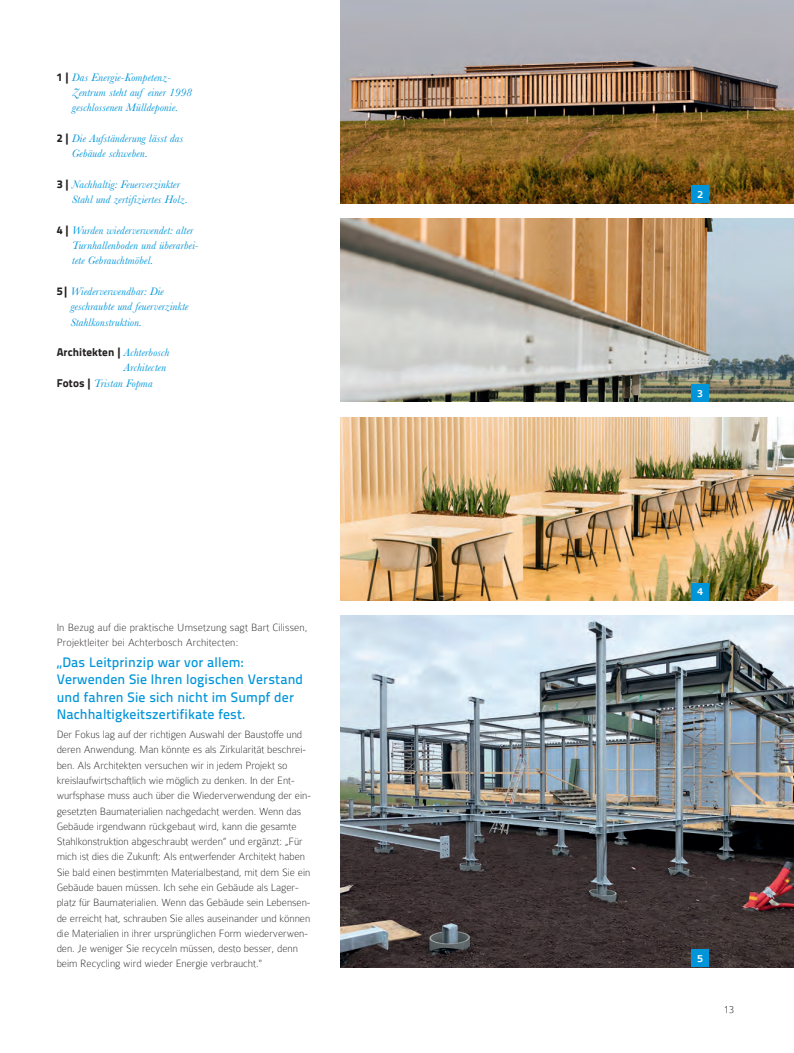
<style>
.page{position:relative;width:794px;height:1053px;background:#fff}
.page>*{position:absolute;margin:0;border:0;box-sizing:border-box;transform-origin:0 0}
.t1{font:500 13.75px/17.5px "Titillium Text 22 L";letter-spacing:.01em;color:#0095d9}
.t2{font:100 11.25px/15.2px "Colaborate";letter-spacing:-.005em;color:#231f20}
.t3{font:italic 11.25px/15.2px "Baskerville";letter-spacing:.01em;color:#0095d9}
.t4{font:800 11.25px "Titillium Text 22 L";letter-spacing:.01em;color:#231f20}
.t5{font:500 11.25px "Colaborate";color:#fff}
.s1{font-family:"Titillium Text 22 L";font-weight:800;font-style:normal;color:#231f20}
.s2{font-family:"Baskerville";font-weight:400;font-style:italic;color:#0095d9}
</style>
<div class="page">
<img style="left:340px;top:615px;width:454px;height:352px">
<img style="left:340px;top:218px;width:454px;height:184px">
<img style="left:340px;top:417px;width:454px;height:183px">
<img style="left:340px;top:0;width:454px;height:203px">
<div style="left:691px;top:384px;width:18px;height:18px;background:#0095d9"></div>
<div style="left:691px;top:185px;width:18px;height:18px;background:#0095d9"></div>
<div style="left:691px;top:582px;width:18px;height:18px;background:#0095d9"></div>
<div style="left:691px;top:949px;width:18px;height:18px;background:#0095d9"></div>
<p class="t3" style="left:72px;top:70px;width:121px;text-indent:-15px"><span class="s1">1 |</span> Das Energie-Kompetenz-<br>Zentrum steht auf einer 1998 geschlossenen Mülldeponie.</p>
<p class="t3" style="left:72px;top:131px;width:113px;text-indent:-15px"><span class="s1">2|</span> Die Aufständerung lässt das<br>Gebäude schweben.</p>
<p class="t3" style="left:72px;top:176px;width:117px;text-indent:-15px"><span class="s1">3|</span> Nachhaltig: Feuerverzinkter<br>Stahl und zertifiziertes Holz.</p>
<p class="t3" style="left:72px;top:222px;width:128px;text-indent:-15px"><span class="s1">4|</span> Wurden wiederverwendet: alter<br>Turnhallenboden und überarbei&shy;tete Gebrauchtmöbel.</p>
<p class="t3" style="left:70px;top:283px;width:119px;text-indent:-14px"><span class="s1">5|</span> Wiederverwendbar: Die geschraubte und feuerverzinkte<br>Stahlkonstruktion.</p>
<p class="t4" style="left:57px;top:343px;width:114px">Architekten| <span class="s2">Achterbosch</span></p>
<p class="t3" style="left:57px;top:360px;width:111px;text-indent:67px">Architecten<br><span class="s1">Fotos|</span>Tristan Fopma</p>
<p class="t2" style="left:57px;top:620px;width:252px">In Bezug auf die praktische Umsetzung sagt Bart Cilissen,<br>Projektleiter bei Achterbosch Architecten:</p>
<p class="t1" style="left:57px;top:652px;width:248px">„Das Leitprinzip war vor allem:<br>Verwenden Sie Ihren logischen Verstand und fahren Sie sich nicht im Sumpf der Nachhaltigkeitszertifikate fest.</p>
<p class="t2" style="left:57px;top:726px;width:256px">Der Fokus lag auf der richtigen Auswahl der Baustoffe und deren Anwendung. Man könnte es als Zirkularität beschrei&shy;ben. Als Architekten versuchen wir in jedem Projekt so kreislaufwirtschaftlich wie möglich zu denken. In der Ent&shy;wurfsphase muss auch über die Wiederverwendung der ein&shy;gesetzten Baumaterialien nachgedacht werden. Wenn das Gebäude irgendwann rückgebaut wird, kann die gesamte Stahlkonstruktion abgeschraubt werden“ und ergänzt: „Für mich ist dies die Zukunft: Als entwerfender Architekt haben Sie bald einen bestimmten Materialbestand, mit dem Sie ein Gebäude bauen müssen. Ich sehe ein Gebäude als Lager&shy;platz für Baumaterialien. Wenn das Gebäude sein Lebensen&shy;de erreicht hat, schrauben Sie alles auseinander und können die Materialien in ihrer ursprünglichen Form wiederverwen&shy;den. Je weniger Sie recyceln müssen, desto besser, denn beim Recycling wird wieder Energie verbraucht."</p>
<p class="t5" style="left:697px;top:188px;width:8px">2</p>
<p class="t5" style="left:697px;top:387px;width:8px">3</p>
<p class="t5" style="left:697px;top:586px;width:8px">4</p>
<p class="t5" style="left:697px;top:952px;width:8px">5</p>
<p class="t2" style="left:724px;top:1001px;width:12px">13</p>
</div>
